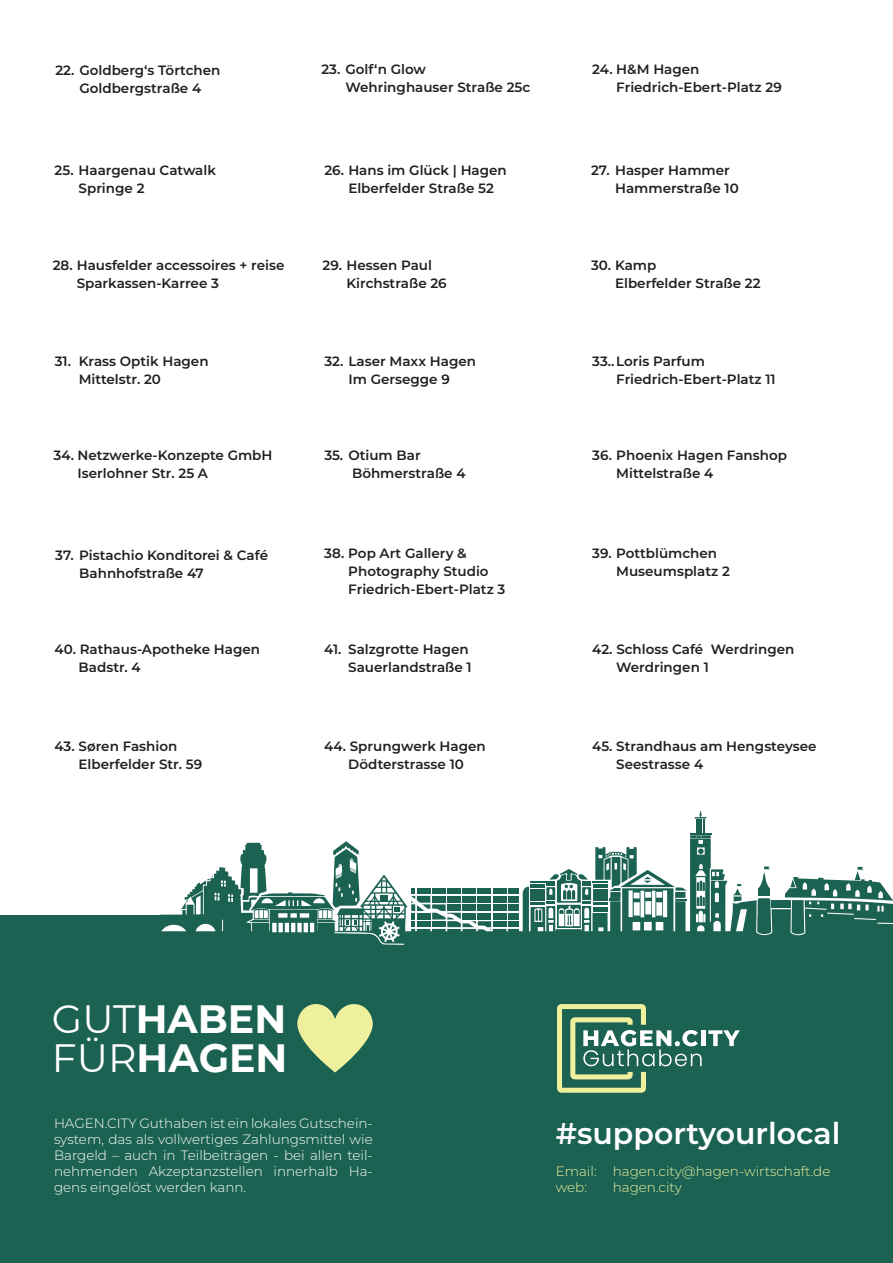
<style>
.page{position:relative;width:893px;height:1263px;background:#fff}
.page>*{position:absolute;margin:0;border:0;box-sizing:border-box;transform-origin:0 0}
.t1{font:700 39.45px/39.5px "Montserrat";color:#fff}
.t2{font:600 30px "Montserrat";color:#fff}
.t3{font:600 13.5px/18px "Montserrat";color:#231f20}
.t4{font:300 13.5px/16.2px "Montserrat";color:#fff;text-align:justify}
.t5{font:300 13.5px/16.2px "Montserrat";color:#eff09e}
.s1{font-weight:400}
</style>
<div class="page">
<div style="left:0;top:946px;width:893px;height:317px;background:#1b6252"></div>
<svg style="left:159px;top:838px;width:734px;height:108px"></svg>
<svg style="left:757px;top:898px;width:14px;height:36px"></svg>
<div style="left:771px;top:900px;width:20px;height:8px;background:#1b6252"></div>
<svg style="left:711px;top:869px;width:14px;height:11px"></svg>
<div style="left:493px;top:896px;width:13px;height:7px;background:#1b6252"></div>
<div style="left:493px;top:913px;width:13px;height:6px;background:#1b6252"></div>
<div style="left:493px;top:904px;width:13px;height:7px;background:#1b6252"></div>
<div style="left:493px;top:921px;width:13px;height:6px;background:#1b6252"></div>
<div style="left:759px;top:889px;width:11px;height:7px;background:#1b6252"></div>
<div style="left:493px;top:888px;width:13px;height:6px;background:#1b6252"></div>
<div style="left:508px;top:913px;width:11px;height:6px;background:#1b6252"></div>
<div style="left:508px;top:896px;width:11px;height:7px;background:#1b6252"></div>
<div style="left:508px;top:904px;width:11px;height:7px;background:#1b6252"></div>
<div style="left:508px;top:921px;width:11px;height:6px;background:#1b6252"></div>
<div style="left:508px;top:888px;width:11px;height:6px;background:#1b6252"></div>
<svg style="left:690px;top:811px;width:21px;height:27px"></svg>
<svg style="left:785px;top:867px;width:108px;height:68px"></svg>
<svg style="left:759px;top:866px;width:11px;height:22px"></svg>
<svg style="left:733px;top:884px;width:9px;height:17px"></svg>
<svg style="left:411px;top:888px;width:80px;height:42px"></svg>
<svg style="left:181px;top:876px;width:32px;height:33px"></svg>
<svg style="left:383px;top:925px;width:13px;height:13px"></svg>
<svg style="left:697px;top:881px;width:8px;height:25px"></svg>
<svg style="left:380px;top:895px;width:8px;height:5px"></svg>
<svg style="left:394px;top:908px;width:6px;height:4px"></svg>
<svg style="left:698px;top:848px;width:6px;height:6px"></svg>
<svg style="left:240px;top:841px;width:120px;height:83px"></svg>
<svg style="left:530px;top:847px;width:157px;height:81px"></svg>
<div style="left:0;top:915px;width:161px;height:46px;background:#1b6252"></div>
<svg style="left:297px;top:1004px;width:76px;height:68px"></svg>
<hr style="left:701px;top:1030px;width:4px;height:16px;background:#fff">
<svg style="left:708px;top:1030px;width:32px;height:16px"></svg>
<svg style="left:557px;top:1004px;width:145px;height:89px"></svg>
<p class="t3" style="left:55px;top:61px;width:167px;text-align:center">22. Goldberg‘s Törtchen<br>Goldbergstraße 4</p>
<p class="t3" style="left:345px;top:60px;width:186px;text-indent:-24px">23. Golf‘n Glow<br>Wehringhauser Straße 25c</p>
<p class="t3" style="left:616px;top:60px;width:167px;text-indent:-24px">24. H&amp;M Hagen<br>Friedrich-Ebert-Platz 29</p>
<p class="t3" style="left:79px;top:161px;width:139px;text-indent:-24px">25. Haargenau Catwalk<br>Springe 2</p>
<p class="t3" style="left:348px;top:161px;width:160px;text-indent:-24px">26. Hans im Glück | Hagen<br>Elberfelder Straße 52</p>
<p class="t3" style="left:615px;top:161px;width:125px;text-indent:-24px">27. Hasper Hammer<br>Hammerstraße 10</p>
<p class="t3" style="left:77px;top:255px;width:209px;text-indent:-24px">28. Hausfelder accessoires + reise<br>Sparkassen-Karree 3</p>
<p class="t3" style="left:346px;top:256px;width:102px;text-indent:-24px">29. Hessen Paul<br>Kirchstraße 26</p>
<p class="t3" style="left:615px;top:256px;width:147px;text-indent:-24px">30. Kamp<br>Elberfelder Straße 22</p>
<p class="t3" style="left:79px;top:352px;width:131px;text-indent:-24px">31. Krass Optik Hagen<br>Mittelstr. 20</p>
<p class="t3" style="left:324px;top:352px;width:153px;text-align:center">32. Laser Maxx Hagen<br>Im Gersegge 9</p>
<p class="t3" style="left:616px;top:352px;width:161px;text-indent:-24px">33..Loris Parfum<br>Friedrich-Ebert-Platz 11</p>
<p class="t3" style="left:78px;top:445px;width:196px;text-indent:-24px">34. Netzwerke-Konzepte GmbH<br>Iserlohner Str. 25 A</p>
<p class="t3" style="left:352px;top:445px;width:115px;text-indent:-28px">35. Otium Bar<br>Böhmerstraße 4</p>
<p class="t3" style="left:616px;top:445px;width:172px;text-indent:-24px">36. Phoenix Hagen Fanshop<br>Mittelstraße 4</p>
<p class="t3" style="left:79px;top:545px;width:190px;text-indent:-24px">37. Pistachio Konditorei &amp; Café<br>Bahnhofstraße 47</p>
<p class="t3" style="left:348px;top:543px;width:159px;text-indent:-24px">38. Pop Art Gallery &amp;<br>Photography Studio<br>Friedrich-Ebert-Platz 3</p>
<p class="t3" style="left:616px;top:543px;width:115px;text-indent:-24px">39. Pottblümchen<br>Museumsplatz 2</p>
<p class="t3" style="left:79px;top:639px;width:183px;text-indent:-24px">40. Rathaus-Apotheke Hagen<br>Badstr. 4</p>
<p class="t3" style="left:616px;top:639px;width:180px;text-indent:-24px">42. Schloss Café Werdringen<br>Werdringen 1</p>
<p class="t3" style="left:324px;top:639px;width:149px;text-align:right">41. Salzgrotte Hagen<br>Sauerlandstraße 1</p>
<p class="t3" style="left:79px;top:737px;width:125px;text-indent:-24px">43. Søren Fashion<br>Elberfelder Str. 59</p>
<p class="t3" style="left:324px;top:737px;width:163px;text-align:center">44. Sprungwerk Hagen<br>Dödterstrasse 10</p>
<h1 class="t1" style="left:52px;top:997px;width:237px"><span class="s1">GUT</span>HABEN<br><span class="s1">FÜR</span>HAGEN</h1>
<p class="t3" style="left:616px;top:737px;width:202px;text-indent:-24px">45. Strandhaus am Hengsteysee<br>Seestrasse 4</p>
<p class="t4" style="left:54px;top:1114px;width:320px">HAGEN.CITY Guthaben ist ein lokales Gutschein&shy;system, das als vollwertiges Zahlungsmittel wie Bargeld – auch in Teilbeiträgen - bei allen teil&shy;nehmenden Akzeptanzstellen innerhalb Ha&shy;gens eingelöst werden kann.</p>
<h2 class="t2" style="left:556px;top:1112px;width:286px">#supportyourlocal</h2>
<p class="t5" style="left:556px;top:1163px;width:276px">Email: hagen.city@hagen-wirtschaft.de web:</p>
<p class="t5" style="left:613px;top:1179px;width:71px">hagen.city</p>
</div>
